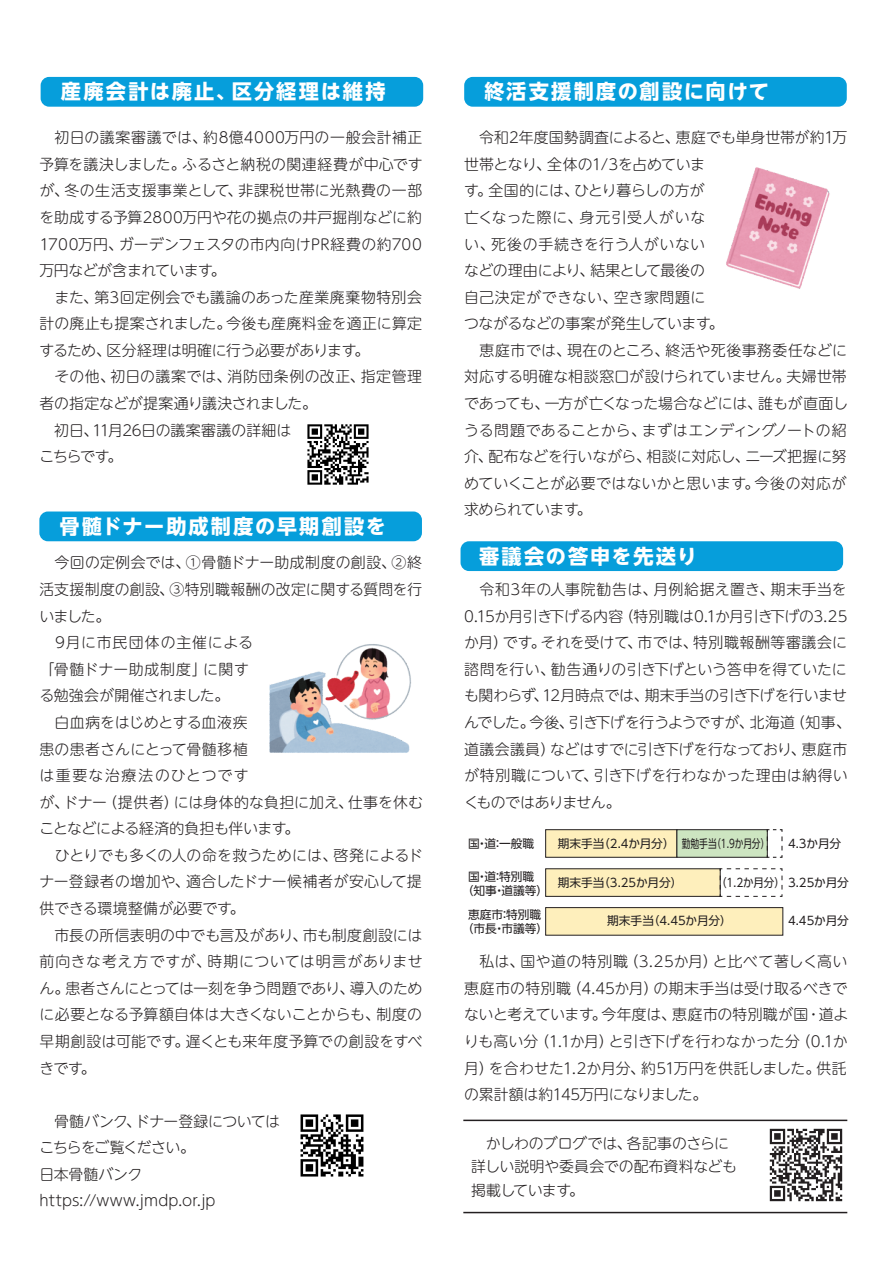
<style>
.page{position:relative;width:893px;height:1263px;background:#fff}
.page>*{position:absolute;margin:0;border:0;box-sizing:border-box;transform-origin:0 0}
.t1{font:700 20.25px "UD Shin Go NT Pro";letter-spacing:.095em;color:#fff}
.t2{font:300 14.85px/26.5px "UD Shin M Go Pro";color:#231f20}
.t3{font:11.7px/14.1px "UD Shin Go Pro";color:#231f20}
.t4{font:11.7px "UD Shin Go Pro";letter-spacing:-.02em;color:#231f20;scale:.9 1}
</style>
<div class="page">
<div style="left:461px;top:541px;width:382px;height:30px;background:#069edb;border-radius:9px"></div>
<div style="left:41px;top:77px;width:382px;height:30px;background:#069edb;border-radius:9px"></div>
<div style="left:39px;top:511px;width:383px;height:30px;background:#069edb;border-radius:9px"></div>
<div style="left:464px;top:77px;width:383px;height:30px;background:#069edb;border-radius:9px"></div>
<img style="left:762px;top:1120px;width:86px;height:82px">
<hr style="left:463px;top:1119px;width:384px;height:2px;background:#231f20">
<hr style="left:463px;top:1212px;width:384px;height:1px;background:#231f20">
<img style="left:269px;top:644px;width:142px;height:109px">
<img style="left:726px;top:167px;width:104px;height:122px">
<img style="left:300px;top:1114px;width:64px;height:63px">
<img style="left:307px;top:424px;width:62px;height:61px">
<div style="left:545px;top:829px;width:132px;height:29px;background:#feefbc;border:1px solid #231f20"></div>
<div style="left:676px;top:829px;width:92px;height:29px;background:#cde5c1;border:1px solid #231f20"></div>
<svg style="left:766px;top:829px;width:17px;height:29px"></svg>
<div style="left:545px;top:868px;width:176px;height:29px;background:#feefbc;border:1px solid #231f20"></div>
<div style="left:545px;top:907px;width:238px;height:29px;background:#feefbc;border:1px solid #231f20"></div>
<svg style="left:719px;top:868px;width:64px;height:29px"></svg>
<h1 class="t1" style="left:61px;top:75px;width:326px">産廃会計は廃止、区分経理は維持</h1>
<p class="t2" style="left:39px;top:123px;width:385px">　初日の議案審議では、約8億4000万円の一般会計補正予算を議決しました。ふるさと納税の関連経費が中心ですが、冬の生活支援事業として、非課税世帯に光熱費の一部を助成する予算2800万円や花の拠点の井戸掘削などに約<br>1700万円、ガーデンフェスタの市内向けPR経費の約700万円などが含まれています。<br>　また、第3回定例会でも議論のあった産業廃棄物特別会計の廃止も提案されました。今後も産廃料金を適正に算定するため、区分経理は明確に行う必要があります。<br>　その他、初日の議案では、消防団条例の改正、指定管理者の指定などが提案通り議決されました。<br>　初日、11月26日の議案審議の詳細は<br>こちらです。</p>
<h1 class="t1" style="left:60px;top:510px;width:328px">骨髄ドナー助成制度の早期創設を</h1>
<p class="t2" style="left:39px;top:549px;width:385px">　今回の定例会では、①骨髄ドナー助成制度の創設、②終活支援制度の創設、③特別職報酬の改定に関する質問を行いました。<br>　9月に市民団体の主催による<br>「骨髄ドナー助成制度」に関す<br>る勉強会が開催されました。<br>　白血病をはじめとする血液疾<br>患の患者さんにとって骨髄移植<br>は重要な治療法のひとつです<br>が、ドナー（提供者）には身体的な負担に加え、仕事を休むことなどによる経済的負担も伴います。<br>　ひとりでも多くの人の命を救うためには、啓発によるドナー登録者の増加や、適合したドナー候補者が安心して提供できる環境整備が必要です。<br>　市長の所信表明の中でも言及があり、市も制度創設には前向きな考え方ですが、時期については明言がありません。患者さんにとっては一刻を争う問題であり、導入のために必要となる予算額自体は大きくないことからも、制度の早期創設は可能です。遅くとも来年度予算での創設をすべきです。</p>
<p class="t2" style="left:39px;top:1107px;width:242px">　骨髄バンク、ドナー登録についてはこちらをご覧ください。<br>日本骨髄バンクhttps://www.jmdp.or.jp</p>
<h1 class="t1" style="left:484px;top:75px;width:286px">終活支援制度の創設に向けて</h1>
<p class="t2" style="left:464px;top:123px;width:385px">　令和2年度国勢調査によると、恵庭でも単身世帯が約1万世帯となり、全体の1/3を占めていま<br>す。全国的には、ひとり暮らしの方が<br>亡くなった際に、身元引受人がいな<br>い、死後の手続きを行う人がいない<br>などの理由により、結果として最後の<br>自己決定ができない、空き家問題に<br>つながるなどの事案が発生しています。<br>　恵庭市では、現在のところ、終活や死後事務委任などに対応する明確な相談窓口が設けられていません。夫婦世帯であっても、一方が亡くなった場合などには、誰もが直面しうる問題であることから、まずはエンディングノートの紹介、配布などを行いながら、相談に対応し、ニーズ把握に努めていくことが必要ではないかと思います。今後の対応が求められています。</p>
<h1 class="t1" style="left:479px;top:539px;width:219px">審議会の答申を先送り</h1>
<p class="t2" style="left:464px;top:575px;width:388px">　令和3年の人事院勧告は、月例給据え置き、期末手当を<br>0.15か月引き下げる内容（特別職は0.1か月引き下げの3.25か月）です。それを受けて、市では、特別職報酬等審議会に諮問を行い、勧告通りの引き下げという答申を得ていたにも関わらず、12月時点では、期末手当の引き下げを行いませんでした。今後、引き下げを行うようですが、北海道（知事、道議会議員）などはすでに引き下げを行なっており、恵庭市が特別職について、引き下げを行わなかった理由は納得いくものではありません。</p>
<p class="t3" style="left:468px;top:836px;width:68px">国・道：一般職</p>
<p class="t3" style="left:462px;top:869px;width:88px;text-indent:6px">国・道：特別職（知事・道議等）</p>
<p class="t3" style="left:462px;top:907px;width:88px;text-align:center">恵庭市：特別職（市長・市議等）</p>
<p class="t3" style="left:558px;top:836px;width:213px">期末手当（2.4か月分） 勤勉手当（1.9か月分）</p>
<p class="t3" style="left:558px;top:875px;width:126px">期末手当（3.25か月分）</p>
<p class="t4" style="left:716px;top:873px;width:149px">（1.2か月分） 3.25か月分</p>
<p class="t3" style="left:607px;top:913px;width:126px">期末手当（4.45か月分）</p>
<p class="t3" style="left:788px;top:836px;width:55px">4.3か月分</p>
<p class="t3" style="left:788px;top:913px;width:62px">4.45か月分</p>
<p class="t2" style="left:464px;top:947px;width:386px;text-align:justify">　私は、国や道の特別職（3.25か月）と比べて著しく高い恵庭市の特別職（4.45か月）の期末手当は受け取るべきでないと考えています。今年度は、恵庭市の特別職が国・道よりも高い分（1.1か月）と引き下げを行わなかった分（0.1か月）を合わせた1.2か月分、約51万円を供託しました。供託の累計額は約145万円になりました。</p>
<p class="t2" style="left:471px;top:1131px;width:268px;line-height:23.4px">　かしわのブログでは、各記事のさらに詳しい説明や委員会での配布資料なども掲載しています。</p>
</div>
